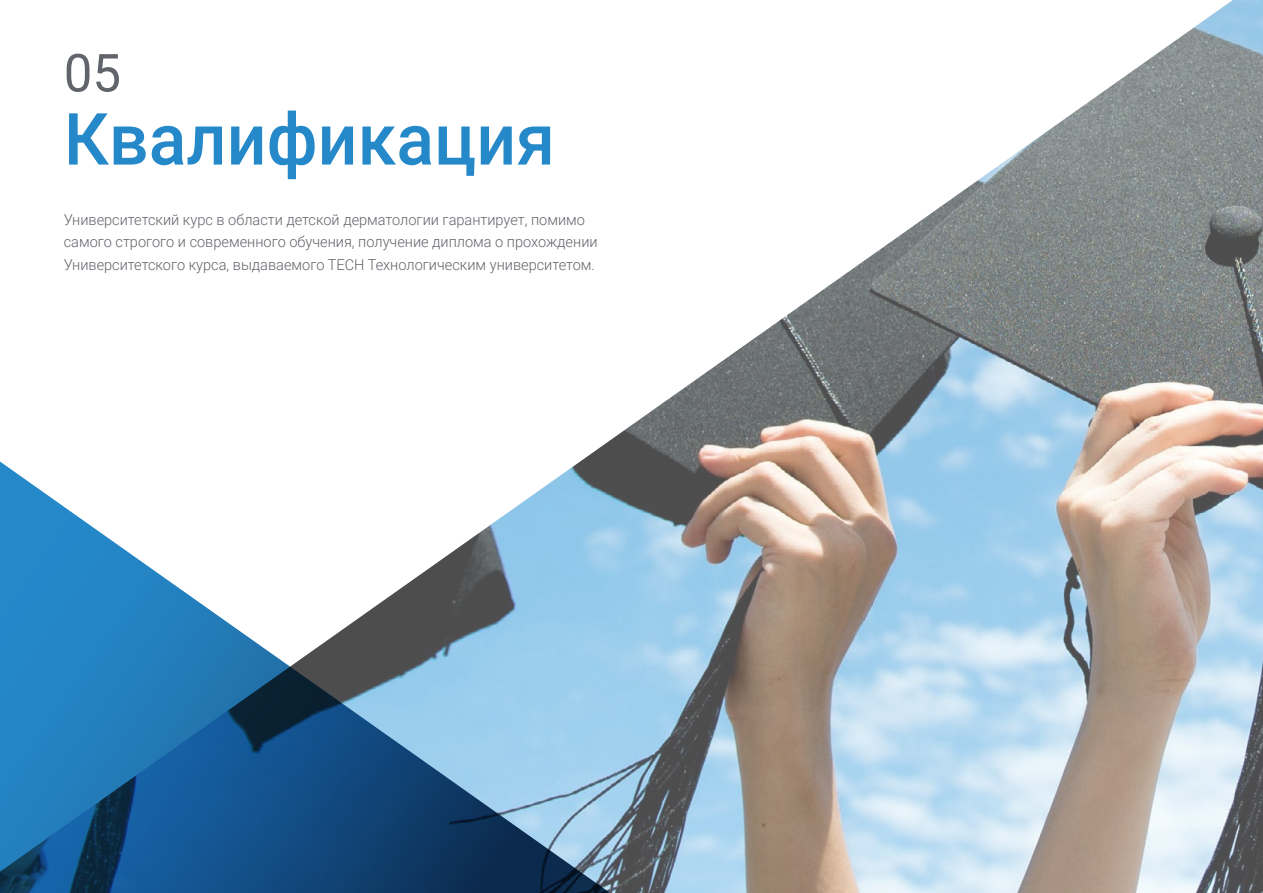
<style>
.page{position:relative;width:1263px;height:893px;background:#fff}
.page>*{position:absolute;margin:0;border:0;box-sizing:border-box;transform-origin:0 0}
.t1{font:500 72px "Roboto";color:#2488c9}
.t2{font:52.5px "Roboto";color:#61646a}
.t3{font:300 15px/22.5px "Roboto";color:#61646a}
</style>
<div class="page">
<img style="left:602px;top:0;width:661px;height:893px">
<svg style="left:0;top:446px;width:640px;height:447px"></svg>
<h2 class="t2" style="left:64px;top:36px;width:59px">05</h2>
<h1 class="t1" style="left:64px;top:89px;width:493px">Квалификация</h1>
<p class="t3" style="left:64px;top:208px;width:535px">Университетский курс в области детской дерматологии гарантирует, помимо самого строгого и современного обучения, получение диплома о прохождении<br>Университетского курса, выдаваемого TECH Технологическим университетом.</p>
</div>
